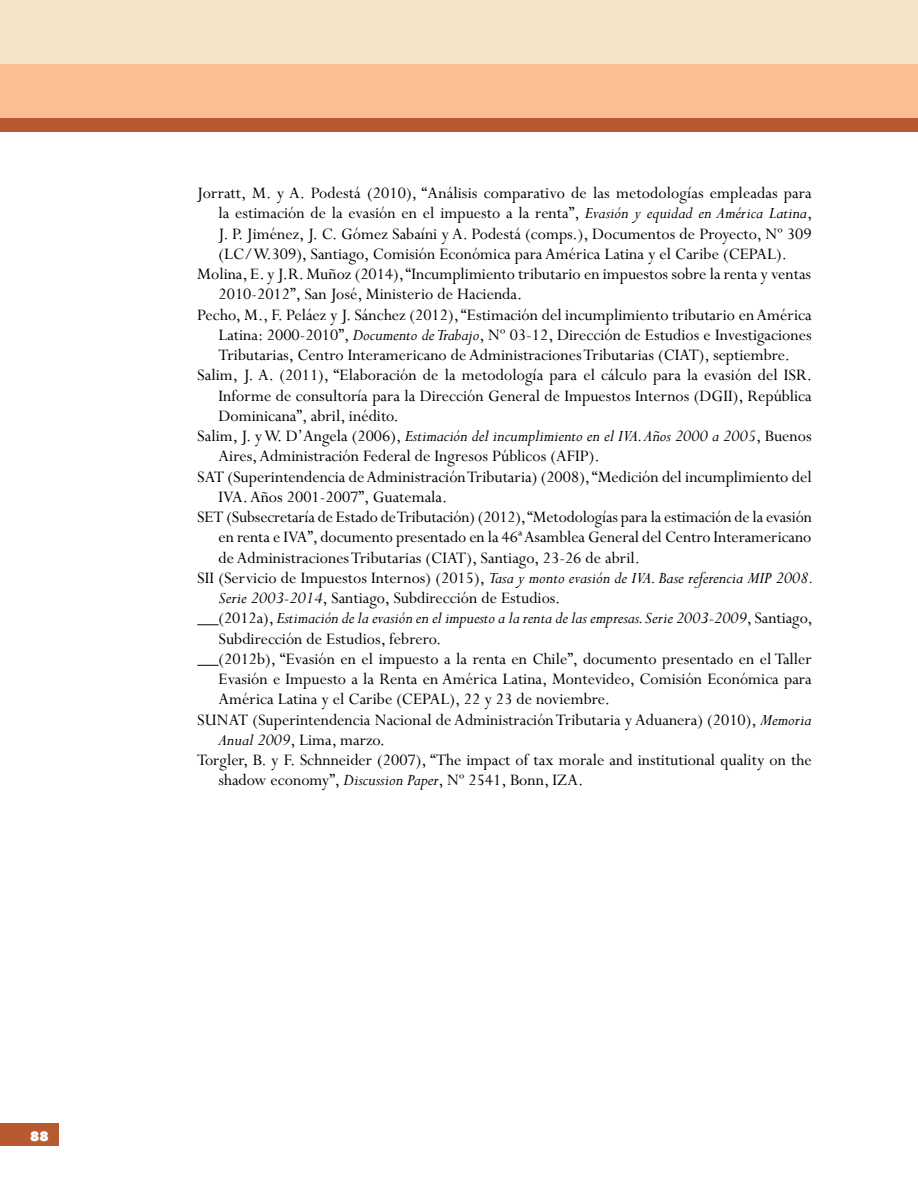
<style>
.page{position:relative;width:918px;height:1188px;background:#fff}
.page>*{position:absolute;margin:0;border:0;box-sizing:border-box;transform-origin:0 0}
.t1{font:18px "Perpetua";color:#000}
.t2{font:italic 18px "Perpetua";color:#000}
.t3{font:900 13.5px "Futura BT";color:#fff}
.s1{font-style:italic}
.s2{font-style:normal}
</style>
<div class="page">
<div style="left:0;top:1123px;width:58px;height:23px;background:#b85a31"></div>
<div style="left:0;top:64px;width:918px;height:54px;background:#fbbe93"></div>
<div style="left:0;top:0;width:918px;height:64px;background:#f4e2c9"></div>
<div style="left:0;top:118px;width:918px;height:13px;background:#b85a31"></div>
<svg style="left:197px;top:624px;width:22px;height:1px"></svg>
<svg style="left:197px;top:665px;width:22px;height:1px"></svg>
<p class="t3" style="left:30px;top:1128px;width:20px">88</p>
<p class="t1" style="left:197px;top:182px;width:616px">Jorratt, M. y A. Podestá (2010), “Análisis comparativo de las metodologías empleadas para</p>
<p class="t1" style="left:219px;top:202px;width:595px">la estimación de la evasión en el impuesto a la renta”, <span class="s1">Evasión y equidad en América Latina</span>,</p>
<p class="t1" style="left:219px;top:222px;width:595px">J. P. Jiménez, J. C. Gómez Sabaíni y A. Podestá (comps.), Documentos de Proyecto, Nº 309</p>
<p class="t1" style="left:219px;top:242px;width:570px">(LC/W.309), Santiago, Comisión Económica para América Latina y el Caribe (CEPAL).</p>
<p class="t1" style="left:197px;top:263px;width:615px">Molina, E. y J.R. Muñoz (2014), “Incumplimiento tributario en impuestos sobre la renta y ventas</p>
<p class="t1" style="left:219px;top:283px;width:305px">2010-2012”, San José, Ministerio de Hacienda.</p>
<p class="t1" style="left:197px;top:303px;width:616px">Pecho, M., F. Peláez y J. Sánchez (2012), “Estimación del incumplimiento tributario en América</p>
<p class="t1" style="left:219px;top:323px;width:595px">Latina: 2000-2010”, <span class="s1">Documento de Trabajo</span>, Nº 03-12, Dirección de Estudios e Investigaciones</p>
<p class="t1" style="left:219px;top:344px;width:573px">Tributarias, Centro Interamericano de Administraciones Tributarias (CIAT), septiembre.</p>
<p class="t1" style="left:197px;top:364px;width:616px">Salim, J. A. (2011), “Elaboración de la metodología para el cálculo para la evasión del ISR.</p>
<p class="t1" style="left:219px;top:384px;width:595px">Informe de consultoría para la Dirección General de Impuestos Internos (DGII), República</p>
<p class="t1" style="left:219px;top:404px;width:182px">Dominicana”, abril, inédito.</p>
<p class="t2" style="left:197px;top:425px;width:616px"><span class="s2">Salim, J. y W. D’Angela (2006),</span> Estimación del incumplimiento en el IVA. Años 2000 a 2005<span class="s2">, Buenos</span></p>
<p class="t1" style="left:219px;top:445px;width:383px">Aires, Administración Federal de Ingresos Públicos (AFIP).</p>
<p class="t1" style="left:197px;top:465px;width:616px">SAT (Superintendencia de Administración Tributaria) (2008), “Medición del incumplimiento del</p>
<p class="t1" style="left:219px;top:485px;width:230px">IVA. Años 2001-2007”, Guatemala.</p>
<p class="t1" style="left:197px;top:506px;width:616px">SET (Subsecretaría de Estado de Tributación) (2012), “Metodologías para la estimación de la evasión</p>
<p class="t1" style="left:219px;top:526px;width:594px">en renta e IVA”, documento presentado en la 46ª Asamblea General del Centro Interamericano</p>
<p class="t1" style="left:219px;top:546px;width:423px">de Administraciones Tributarias (CIAT), Santiago, 23-26 de abril.</p>
<p class="t2" style="left:197px;top:566px;width:618px"><span class="s2">SII (Servicio de Impuestos Internos) (2015),</span> Tasa y monto evasión de IVA. Base referencia MIP 2008.</p>
<p class="t1" style="left:219px;top:587px;width:343px"><span class="s1">Serie 2003-2014</span>, Santiago, Subdirección de Estudios.</p>
<p class="t2" style="left:219px;top:607px;width:596px"><span class="s2">(2012a),</span> Estimación de la evasión en el impuesto a la renta de las empresas. Serie 2003-2009<span class="s2">, Santiago,</span></p>
<p class="t1" style="left:219px;top:627px;width:224px">Subdirección de Estudios, febrero.</p>
<p class="t1" style="left:219px;top:647px;width:595px">(2012b), “Evasión en el impuesto a la renta en Chile”, documento presentado en el Taller</p>
<p class="t1" style="left:219px;top:668px;width:595px">Evasión e Impuesto a la Renta en América Latina, Montevideo, Comisión Económica para</p>
<p class="t1" style="left:219px;top:688px;width:393px">América Latina y el Caribe (CEPAL), 22 y 23 de noviembre.</p>
<p class="t1" style="left:197px;top:708px;width:616px">SUNAT (Superintendencia Nacional de Administración Tributaria y Aduanera) (2010), <span class="s1">Memoria</span></p>
<p class="t1" style="left:219px;top:728px;width:168px"><span class="s1">Anual 2009</span>, Lima, marzo.</p>
<p class="t1" style="left:197px;top:749px;width:616px">Torgler, B. y F. Schnneider (2007), “The impact of tax morale and institutional quality on the</p>
<p class="t1" style="left:219px;top:769px;width:366px">shadow economy”, <span class="s1">Discussion Paper</span>, Nº 2541, Bonn, IZA.</p>
</div>
